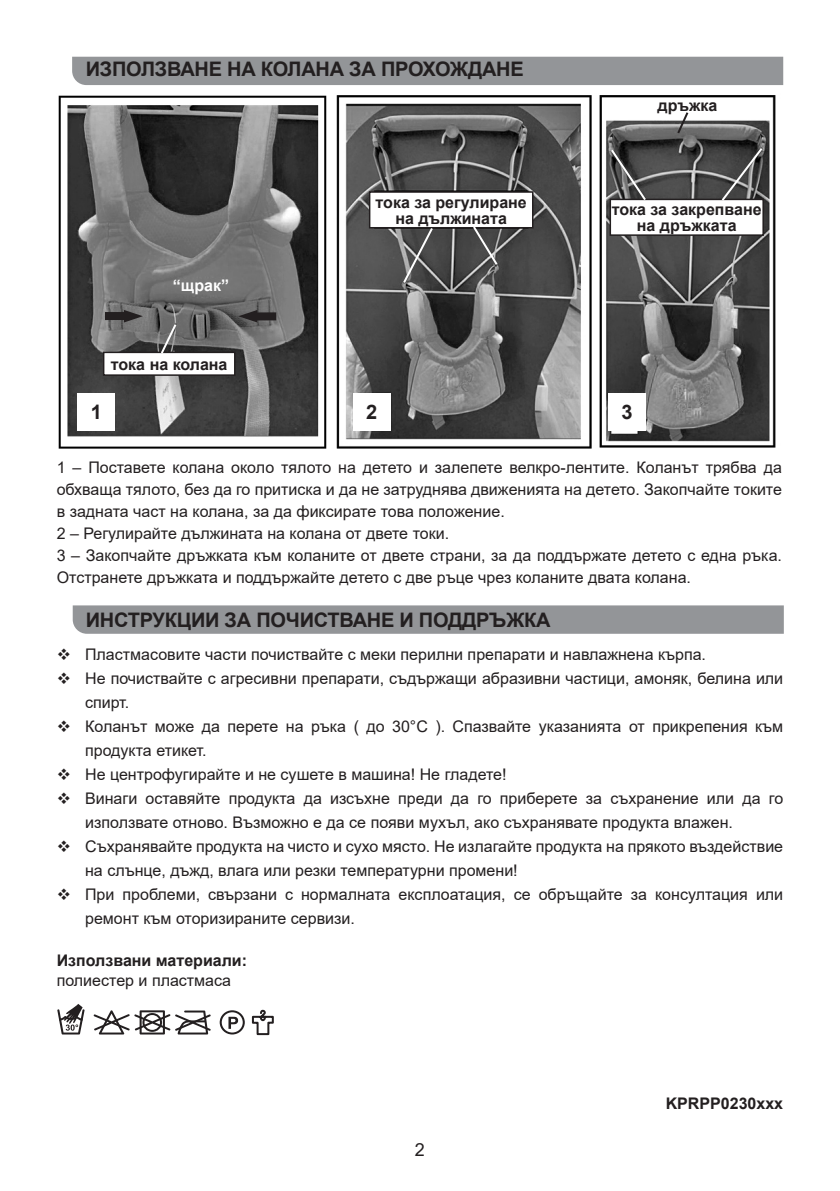
<style>
.page{position:relative;width:840px;height:1191px;background:#fff}
.page>*{position:absolute;margin:0;border:0;box-sizing:border-box;transform-origin:0 0}
.Chapters{font:700 20px "Arial";letter-spacing:-.015em;color:#231f20}
.t1{font:18px "Arial";color:#231f20}
.Warnings{font:16px/24px "Arial";color:#231f20}
.Warnings-2{font:700 16px "Arial";color:#231f20}
.t2{font:700 16px "Arial";color:#fff}
</style>
<div class="page">
<div style="left:72px;top:57px;width:710px;height:28px;background:#939598"></div>
<svg style="left:73px;top:605px;width:710px;height:29px;background:#95979a"></svg>
<img style="left:58px;top:95px;width:718px;height:354px">
<svg style="left:105px;top:310px;width:38px;height:12px"></svg>
<svg style="left:238px;top:310px;width:38px;height:12px"></svg>
<svg style="left:219px;top:1010px;width:26px;height:24px"></svg>
<svg style="left:93px;top:1010px;width:118px;height:24px"></svg>
<svg style="left:57px;top:1004px;width:28px;height:30px"></svg>
<svg style="left:251px;top:1009px;width:23px;height:27px"></svg>
<div style="left:104px;top:352px;width:131px;height:23px;background:#fff"></div>
<div style="left:103px;top:351px;width:132px;height:25px;border:2px solid #231f20"></div>
<div style="left:369px;top:192px;width:163px;height:36px;background:#fff"></div>
<div style="left:369px;top:191px;width:164px;height:37px;border:2px solid #231f20"></div>
<div style="left:610px;top:199px;width:152px;height:36px;background:#fff"></div>
<div style="left:609px;top:199px;width:154px;height:37px;border:2px solid #231f20"></div>
<div style="left:353px;top:393px;width:37px;height:38px;background:#fff"></div>
<div style="left:608px;top:393px;width:37px;height:38px;background:#fff"></div>
<div style="left:78px;top:393px;width:37px;height:38px;background:#fff"></div>
<svg style="left:159px;top:322px;width:19px;height:32px"></svg>
<svg style="left:401px;top:226px;width:33px;height:59px;background:#636363"></svg>
<svg style="left:471px;top:225px;width:28px;height:42px"></svg>
<svg style="left:608px;top:147px;width:39px;height:55px;background:#5b5b5b"></svg>
<svg style="left:719px;top:146px;width:45px;height:57px;background:#5b5b5b"></svg>
<svg style="left:675px;top:110px;width:14px;height:26px"></svg>
<p class="Chapters" style="left:86px;top:55px;width:439px">ИЗПОЛЗВАНЕ НА КОЛАНА ЗА ПРОХОЖДАНЕ</p>
<p class="t2" style="left:173px;top:274px;width:58px">“щрак”</p>
<p class="Warnings-2" style="left:111px;top:353px;width:118px">тока на колана</p>
<p class="Warnings-2" style="left:375px;top:191px;width:153px">тока за регулиране</p>
<p class="Warnings-2" style="left:395px;top:207px;width:113px">на дължината</p>
<p class="Warnings-2" style="left:657px;top:94px;width:61px">дръжка</p>
<p class="Warnings-2" style="left:611px;top:198px;width:151px">тока за закрепване</p>
<p class="Warnings-2" style="left:636px;top:214px;width:101px">на дръжката</p>
<p class="Chapters" style="left:91px;top:398px;width:13px">1</p>
<p class="Chapters" style="left:366px;top:398px;width:13px">2</p>
<p class="Chapters" style="left:621px;top:398px;width:13px">3</p>
<p class="Warnings" style="left:57px;top:456px;width:726px;line-height:22px;text-align:justify">1 – Поставете колана около тялото на детето и залепете велкро-лентите. Коланът трябва да обхваща тялото, без да го притиска и да не затруднява движенията на детето. Закопчайте токите в задната част на колана, за да фиксирате това положение.</p>
<p class="Warnings" style="left:57px;top:521px;width:393px">2 – Регулирайте дължината на колана от двете токи.</p>
<p class="Warnings" style="left:57px;top:544px;width:726px;line-height:22px">3 – Закопчайте дръжката към коланите от двете страни, за да поддържате детето с една ръка.<br>Отстранете дръжката и поддържайте детето с две ръце чрез коланите двата колана.</p>
<p class="Chapters" style="left:86px;top:606px;width:466px">ИНСТРУКЦИИ ЗА ПОЧИСТВАНЕ И ПОДДРЪЖКА</p>
<p class="Warnings" style="left:57px;top:642px;width:650px">❖ Пластмасовите части почиствайте с меки перилни препарати и навлажнена кърпа.</p>
<p class="Warnings" style="left:85px;top:666px;width:699px;text-indent:-28px">❖ Не почиствайте с агресивни препарати, съдържащи абразивни частици, амоняк, белина или спирт.</p>
<p class="Warnings" style="left:85px;top:714px;width:699px;text-indent:-28px">❖ Коланът може да перете на ръка ( до 30°С ). Спазвайте указанията от прикрепения към продукта етикет.</p>
<p class="Warnings" style="left:57px;top:762px;width:451px">❖ Не центрофугирайте и не сушете в машина! Не гладете!</p>
<p class="Warnings" style="left:85px;top:786px;width:699px;text-indent:-28px">❖ Винаги оставяйте продукта да изсъхне преди да го приберете за съхранение или да го използвате отново. Възможно е да се появи мухъл, ако съхранявате продукта влажен.</p>
<p class="Warnings" style="left:85px;top:834px;width:699px;text-indent:-28px">❖ Съхранявайте продукта на чисто и сухо място. Не излагайте продукта на прякото въздействие на слънце, дъжд, влага или резки температурни промени!</p>
<p class="Warnings" style="left:85px;top:882px;width:699px;text-indent:-28px">❖ При проблеми, свързани с нормалната експлоатация, се обръщайте за консултация или ремонт към оторизираните сервизи.</p>
<p class="Warnings-2" style="left:57px;top:948px;width:192px">Използвани материали:</p>
<p class="Warnings" style="left:57px;top:968px;width:176px">полиестер и пластмаса</p>
<p class="t1" style="left:415px;top:1137px;width:12px">2</p>
<p class="Warnings-2" style="left:665px;top:1091px;width:119px">KPRPP0230xxx</p>
</div>
